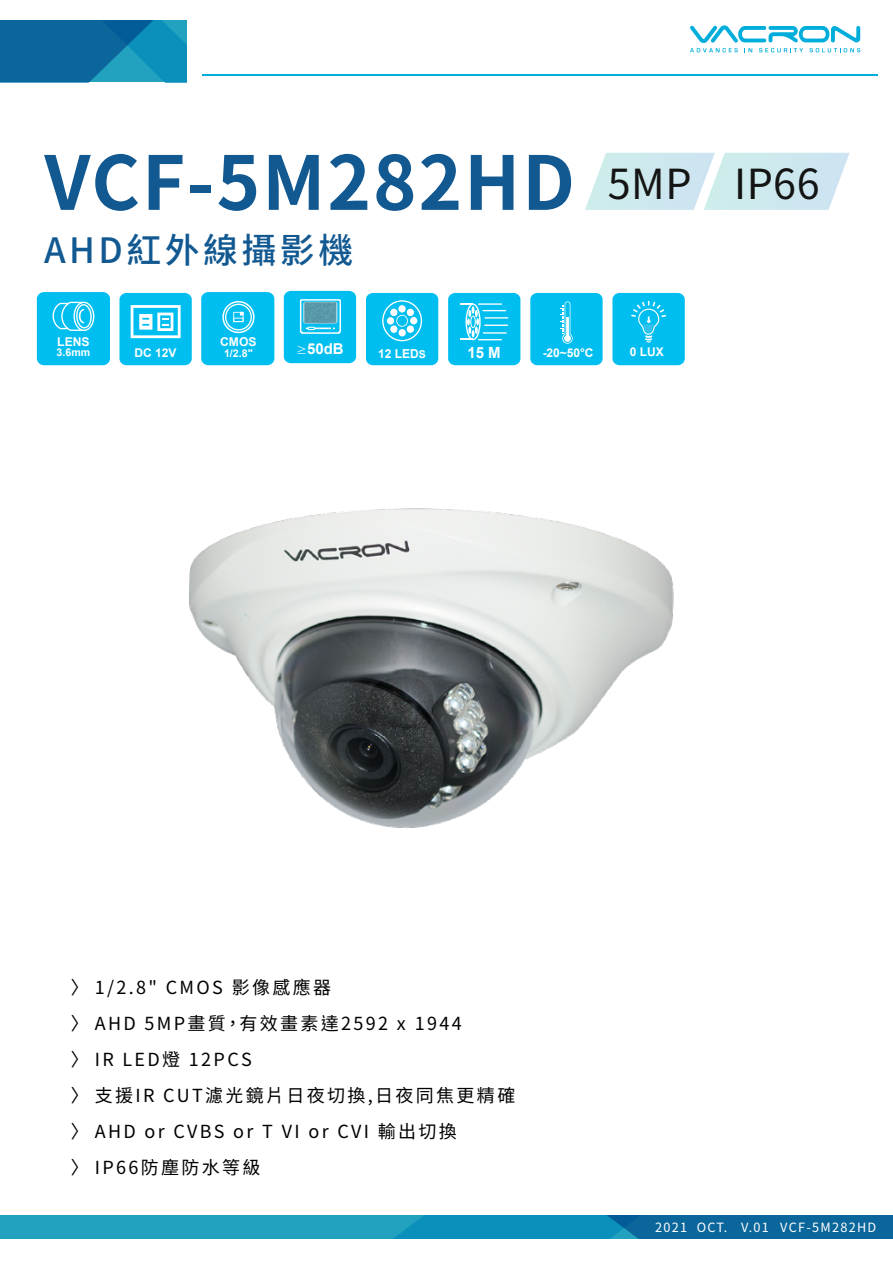
<style>
.page{position:relative;width:893px;height:1263px;background:#fff}
.page>*{position:absolute;margin:0;border:0;box-sizing:border-box;transform-origin:0 0}
.t1{font:700 74.25px "Noto Sans CJ Ktc";letter-spacing:.025em;color:#125992}
.t2{font:41.4px "Noto Sans CJ Ktc";letter-spacing:.01em;color:#141414}
.t3{font:500 34.95px "Noto Sans CJ Ktc";letter-spacing:.1em;color:#125992}
.t4{font:18px/36px "Noto Sans CJ Ktc";letter-spacing:.13em;color:#000}
.t5{font:700 15.45px "Arial";color:#fff}
.t6{font:700 15px "Arial";color:#fff}
.t7{font:12.75px "Noto Sans CJ Ktc";letter-spacing:.1em;color:#fff}
.t8{font:700 12.3px "Arial";color:#fff}
.t9{font:700 12.15px "Arial";color:#fff}
.t10{font:700 12px "Arial";color:#fff}
.t11{font:700 10.65px "Arial";color:#fff}
.s1{font-family:"Noto Sans CJ Ktc";font-weight:600;font-size:10.5px}
.s2{font-size:10.8px}
</style>
<div class="page">
<div style="left:0;top:1215px;width:893px;height:23px;background:#23a2c0"></div>
<svg style="left:395px;top:1215px;width:498px;height:23px;background:#0b79aa"></svg>
<hr style="left:202px;top:74px;width:676px;height:2px;background:#00addb">
<svg style="left:0;top:20px;width:186px;height:62px;background:#0d76a7"></svg>
<svg style="left:690px;top:25px;width:170px;height:27px"></svg>
<div style="left:37px;top:292px;width:73px;height:73px;background:#00bef0;border-radius:7px"></div>
<svg style="left:53px;top:302px;width:41px;height:29px"></svg>
<div style="left:201px;top:292px;width:73px;height:73px;background:#00bef0;border-radius:7px"></div>
<svg style="left:222px;top:301px;width:33px;height:32px"></svg>
<div style="left:119px;top:293px;width:73px;height:72px;background:#00bef0;border-radius:7px"></div>
<svg style="left:131px;top:305px;width:50px;height:33px"></svg>
<div style="left:284px;top:291px;width:72px;height:72px;background:#00bef0;border-radius:7px"></div>
<svg style="left:301px;top:300px;width:39px;height:32px"></svg>
<div style="left:300px;top:299px;width:41px;height:34px;border:2px solid #fff"></div>
<svg style="left:304px;top:302px;width:33px;height:28px"></svg>
<div style="left:304px;top:302px;width:33px;height:21px;background:#5999a9;border-radius:2px"></div>
<div style="left:303px;top:302px;width:34px;height:21px;border:1px solid #fff;border-radius:2px"></div>
<div style="left:366px;top:293px;width:72px;height:72px;background:#00bef0;border-radius:7px"></div>
<svg style="left:382px;top:300px;width:40px;height:41px"></svg>
<div style="left:448px;top:293px;width:72px;height:72px;background:#00bef0;border-radius:7px"></div>
<svg style="left:460px;top:303px;width:48px;height:37px"></svg>
<hr style="left:484px;top:317px;width:24px;height:2px;background:#fff">
<div style="left:530px;top:293px;width:73px;height:72px;background:#00bef0;border-radius:7px"></div>
<svg style="left:560px;top:301px;width:13px;height:43px"></svg>
<img style="left:189px;top:508px;width:485px;height:320px">
<div style="left:612px;top:293px;width:73px;height:72px;background:#00bef0;border-radius:7px"></div>
<svg style="left:631px;top:301px;width:35px;height:42px"></svg>
<svg style="left:585px;top:153px;width:265px;height:57px;background:#d3eaef"></svg>
<h1 class="t1" style="left:44px;top:141px;width:532px">VCF-5M282HD</h1>
<h3 class="t3" style="left:44px;top:231px;width:311px">AHD紅外線攝影機</h3>
<h2 class="t2" style="left:608px;top:161px;width:213px">5MP IP66</h2>
<p class="t9" style="left:57px;top:333px;width:34px">LENS</p>
<p class="t11" style="left:57px;top:345px;width:35px">3.6mm</p>
<p class="t9" style="left:220px;top:333px;width:38px">CMOS</p>
<p class="t10" style="left:135px;top:344px;width:44px">DC 12V</p>
<p class="t11" style="left:224px;top:346px;width:30px">1/2.8"</p>
<p class="t6" style="left:297px;top:338px;width:49px"><span class="s1">≥</span>50dB</p>
<p class="t8" style="left:378px;top:345px;width:49px">12 LED<span class="s2">S</span></p>
<p class="t5" style="left:467px;top:341px;width:35px">15 M</p>
<p class="t10" style="left:543px;top:344px;width:52px">-20~50°C</p>
<p class="t10" style="left:630px;top:343px;width:36px">0 LUX</p>
<p class="t4" style="left:71px;top:969px;width:446px">〉 1/2.8" CMOS 影像感應器<br>〉 AHD 5MP畫質，有效畫素達2592 x 1944<br>〉 IR LED燈 12PCS<br>〉支援IR CUT濾光鏡片日夜切換,日夜同焦更精確〉 AHD or CVBS or T VI or CVI 輸出切換<br>〉 IP66防塵防水等級</p>
<p class="t7" style="left:655px;top:1220px;width:223px">2021 OCT. V.01 VCF-5M282HD</p>
</div>
